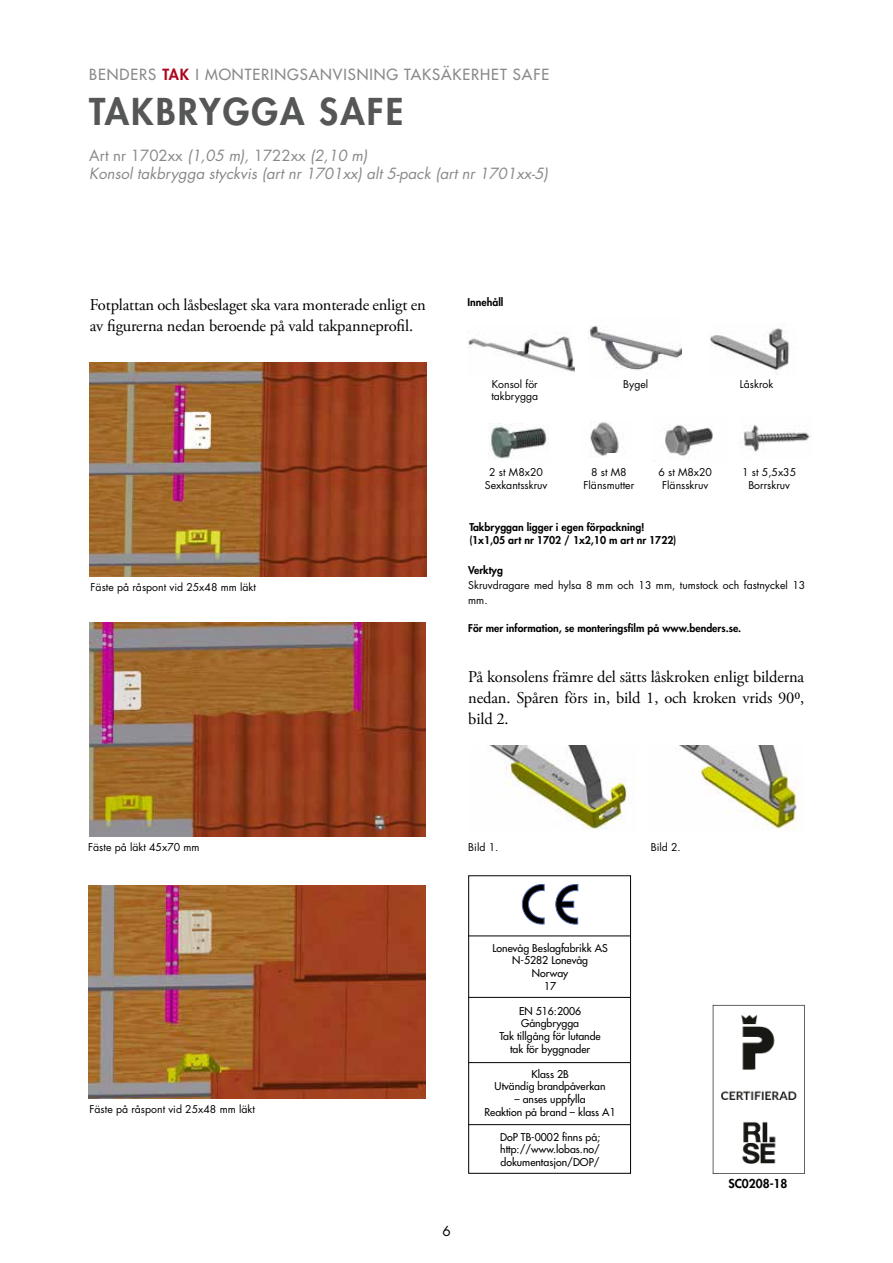
<style>
.page{position:relative;width:893px;height:1263px;background:#fff}
.page>*{position:absolute;margin:0;border:0;box-sizing:border-box;transform-origin:0 0}
.t1{font:800 36px "Futura Std";letter-spacing:.06em;color:#555756}
.t2{font:16.5px/21px "Adobe Garamond Pro";letter-spacing:-.01em;color:#000}
.t3{font:italic 15px/18px "Futura Std";color:#878988}
.t4{font:500 15px "Futura Std";letter-spacing:.06em;color:#878988}
.t5{font:13.5px "Futura Std";color:#000}
.t6{font:800 12px "Futura Std";color:#000}
.t7{font:10.5px/12.6px "Futura Std";color:#000;text-align:center}
.t8{font:500 10.5px/12.6px "Futura Std";color:#000;text-align:center}
.t9{font:800 10.5px/12.6px "Futura Std";color:#000}
.s1{font-weight:800;color:#ae071e}
.s2{font-style:normal}
</style>
<div class="page">
<img style="left:89px;top:363px;width:338px;height:213px">
<img style="left:664px;top:424px;width:49px;height:32px">
<img style="left:488px;top:424px;width:61px;height:35px">
<img style="left:589px;top:325px;width:92px;height:45px">
<img style="left:710px;top:323px;width:80px;height:52px">
<img style="left:590px;top:422px;width:29px;height:35px">
<img style="left:467px;top:333px;width:108px;height:39px">
<hr style="left:608px;top:454px;width:11px;height:4px;background:#fff">
<img style="left:89px;top:622px;width:337px;height:214px">
<img style="left:88px;top:885px;width:338px;height:213px">
<img style="left:489px;top:745px;width:139px;height:85px">
<img style="left:679px;top:745px;width:124px;height:85px">
<div style="left:468px;top:875px;width:163px;height:299px;border:1px solid #000"></div>
<hr style="left:468px;top:997px;width:163px;height:1px;background:#000">
<hr style="left:468px;top:935px;width:163px;height:1px;background:#000">
<hr style="left:468px;top:1062px;width:163px;height:1px;background:#000">
<svg style="left:556px;top:884px;width:22px;height:40px"></svg>
<svg style="left:522px;top:884px;width:22px;height:40px"></svg>
<hr style="left:468px;top:1124px;width:163px;height:1px;background:#000">
<img style="left:742px;top:424px;width:69px;height:28px">
<img style="left:713px;top:1005px;width:91px;height:169px">
<h3 class="t4" style="left:89px;top:65px;width:461px">BENDERS <span class="s1">TAK</span> I MONTERINGSANVISNING TAKSÄKERHET SAFE</h3>
<h1 class="t1" style="left:89px;top:89px;width:315px">TAKBRYGGA SAFE</h1>
<h3 class="t3" style="left:89px;top:147px;width:460px"><span class="s2">Art nr 1702xx</span> (1,05 m), <span class="s2">1722xx</span> (2,10 m)<br>Konsol takbrygga styckvis (art nr 1701xx) alt 5-pack (art nr 1701xx-5)</h3>
<h2 class="t2" style="left:90px;top:294px;width:337px">Fotplattan och låsbeslaget ska vara monterade enligt en av figurerna nedan beroende på vald takpanneprofil.</h2>
<p class="t7" style="left:91px;top:581px;width:167px">Fäste på råspont vid 25x48 mm läkt</p>
<p class="t9" style="left:467px;top:296px;width:37px">Innehåll</p>
<p class="t7" style="left:491px;top:378px;width:48px;text-align:left">Konsol för takbrygga</p>
<p class="t7" style="left:623px;top:378px;width:27px">Bygel</p>
<p class="t7" style="left:740px;top:378px;width:35px">Låskrok</p>
<p class="t7" style="left:485px;top:466px;width:64px">2 st M8x20<br>Sexkantsskruv</p>
<p class="t7" style="left:584px;top:466px;width:52px">8 st M8<br>Flänsmutter</p>
<p class="t7" style="left:658px;top:466px;width:55px">6 st M8x20<br>Flänsskruv</p>
<p class="t9" style="left:469px;top:521px;width:208px">Takbryggan ligger i egen förpackning! (1x1,05 art nr 1702 / 1x2,10 m art nr 1722)</p>
<p class="t7" style="left:742px;top:466px;width:55px">1 st 5,5x35<br>Borrskruv</p>
<p class="t9" style="left:468px;top:564px;width:36px">Verktyg</p>
<p class="t7" style="left:468px;top:578px;width:339px;line-height:15px;text-align:left">Skruvdragare med hylsa 8 mm och 13 mm, tumstock och fastnyckel 13 mm.</p>
<p class="t9" style="left:468px;top:621px;width:275px">För mer information, se monteringsfilm på www.benders.se.</p>
<h2 class="t2" style="left:468px;top:667px;width:337px;text-align:justify">På konsolens främre del sätts låskroken enligt bilderna nedan. Spåren förs in, bild 1, och kroken vrids 900, bild 2.</h2>
<p class="t7" style="left:88px;top:841px;width:113px">Fäste på läkt 45x70 mm</p>
<p class="t7" style="left:90px;top:1103px;width:167px">Fäste på råspont vid 25x48 mm läkt</p>
<p class="t7" style="left:468px;top:841px;width:32px">Bild 1.</p>
<p class="t7" style="left:651px;top:841px;width:32px">Bild 2.</p>
<p class="t5" style="left:442px;top:1222px;width:10px">6</p>
<p class="t8" style="left:493px;top:942px;width:117px">Lonevåg Beslagfabrikk AS<br>N-5282 Lonevåg<br>Norway<br>17</p>
<p class="t8" style="left:500px;top:1005px;width:103px">EN 516:2006<br>Gångbrygga<br>Tak tillgång för lutande tak för byggnader</p>
<p class="t8" style="left:495px;top:1068px;width:112px">Klass 2B<br>Utvändig brandpåverkan</p>
<p class="t8" style="left:484px;top:1093px;width:133px">– anses uppfylla<br>Reaktion på brand – klass A1</p>
<p class="t8" style="left:500px;top:1131px;width:102px;text-align:justify">DoP TB-0002 finns på; http://www.lobas.no/ dokumentasjon/DOP/</p>
<p class="t6" style="left:728px;top:1176px;width:61px">SC0208-18</p>
</div>
